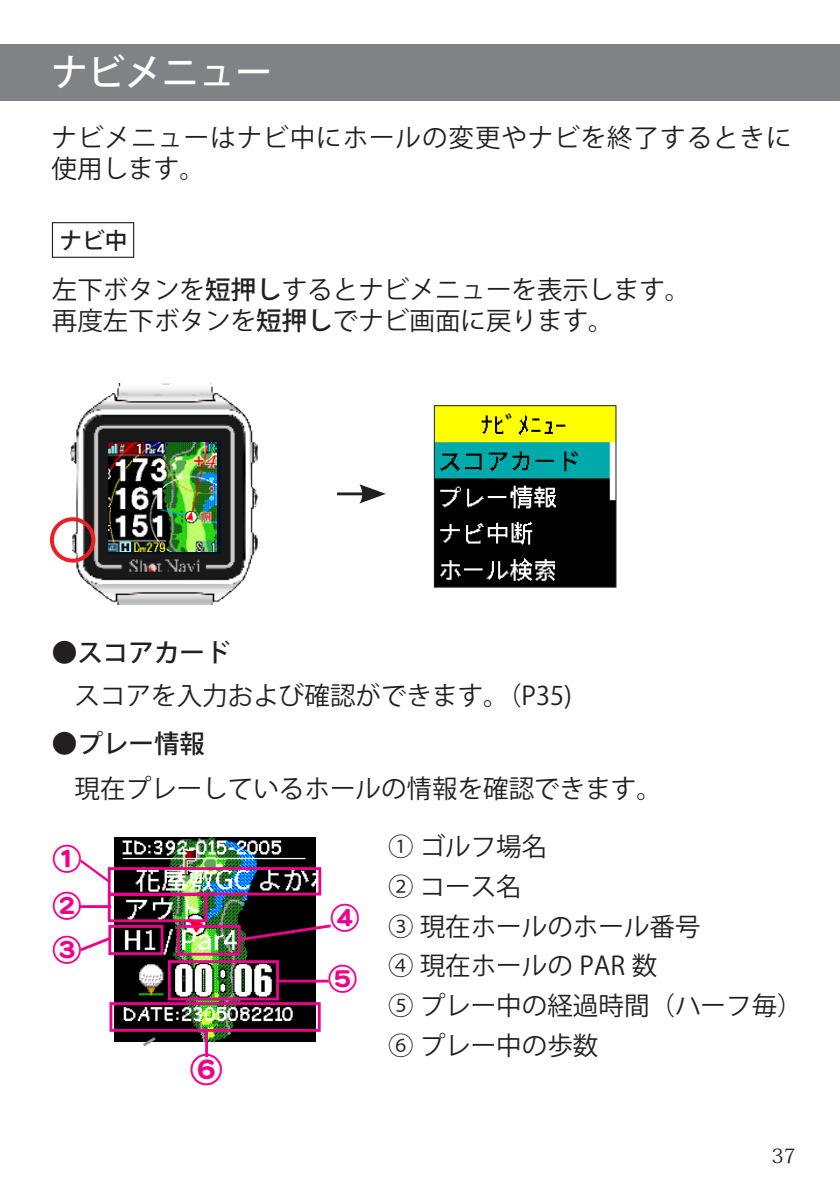
<style>
.page{position:relative;width:840px;height:1191px;background:#fff}
.page>*{position:absolute;margin:0;border:0;box-sizing:border-box;transform-origin:0 0}
.t1{font:500 36.8px "Koz Go Pro";color:#fff}
.t2{font:31.6px "DF Maru Gothic SB MP RKSJ H";color:#ed028c}
.t3{font:28.4px/44.4px "DF Maru Gothic SB MP RKSJ H";color:#ed028c}
.t4{font:25.6px/39.6px "Koz Go Pro";color:#231f20}
.t5{font:25.6px/31.2px "Koz Go Pro";letter-spacing:.035em;color:#231f20}
.t6{font:500 25.6px "Koz Go Pro";color:#231f20}
.t7{font:500 22.8px "Koz Go Pro";color:#231f20}
.t8{font:20px "Koz Min Pro";color:#231f20}
.s1{font-weight:500}
</style>
<div class="page">
<div style="left:0;top:44px;width:839px;height:57px;background:#808285"></div>
<svg style="left:51px;top:222px;width:84px;height:36px"></svg>
<img style="left:436px;top:407px;width:177px;height:178px">
<div style="left:434px;top:405px;width:181px;height:182px;border:1px solid #231f20"></div>
<img style="left:68px;top:384px;width:190px;height:220px">
<div style="left:50px;top:517px;width:45px;height:45px;border:4px solid #ee1d23;border-radius:50%"></div>
<hr style="left:337px;top:492px;width:28px;height:3px;background:#231f20">
<svg style="left:359px;top:484px;width:26px;height:19px"></svg>
<img style="left:108px;top:442px;width:108px;height:109px">
<img style="left:114px;top:837px;width:201px;height:204px">
<div style="left:108px;top:925px;width:55px;height:30px;border:3px solid #ed028c"></div>
<div style="left:177px;top:925px;width:63px;height:30px;border:3px solid #ed028c"></div>
<div style="left:168px;top:960px;width:111px;height:40px;border:3px solid #ed028c"></div>
<div style="left:109px;top:1002px;width:211px;height:29px;border:3px solid #ed028c"></div>
<svg style="left:140px;top:1034px;width:19px;height:13px"></svg>
<hr style="left:277px;top:979px;width:51px;height:3px;background:#ed028c">
<img style="left:78px;top:857px;width:253px;height:96px">
<hr style="left:205px;top:1031px;width:3px;height:26px;background:#ed028c">
<h1 class="t1" style="left:51px;top:49px;width:223px">ナビメニュー</h1>
<p class="t5" style="left:52px;top:122px;width:741px">ナビメニューはナビ中にホールの変更やナビを終了するときに使用します。</p>
<p class="t7" style="left:59px;top:226px;width:70px">ナビ中</p>
<p class="t4" style="left:52px;top:275px;width:639px;line-height:31.2px">左下ボタンを<span class="s1">短押し</span>するとナビメニューを表示します。再度左下ボタンを<span class="s1">短押し</span>でナビ画面に戻ります。</p>
<p class="t6" style="left:52px;top:636px;width:180px">●スコアカード</p>
<p class="t4" style="left:75px;top:676px;width:499px">スコアを入力および確認ができます。（P35)</p>
<p class="t6" style="left:52px;top:727px;width:155px">●プレー情報</p>
<p class="t4" style="left:75px;top:769px;width:588px">現在プレーしているホールの情報を確認できます。</p>
<p class="t3" style="left:53px;top:836px;width:30px">①</p>
<p class="t3" style="left:53px;top:883px;width:30px">②<br>③</p>
<p class="t2" style="left:190px;top:1053px;width:33px">⑥</p>
<p class="t3" style="left:331px;top:896px;width:30px">④</p>
<p class="t3" style="left:328px;top:956px;width:30px">⑤</p>
<p class="t4" style="left:388px;top:827px;width:416px">① ゴルフ場名<br>② コース名<br>③ 現在ホールのホール番号<br>④ 現在ホールの PAR 数<br>⑤ プレー中の経過時間（ハーフ毎）<br>⑥ プレー中の歩数</p>
<p class="t8" style="left:771px;top:1141px;width:26px">37</p>
</div>
